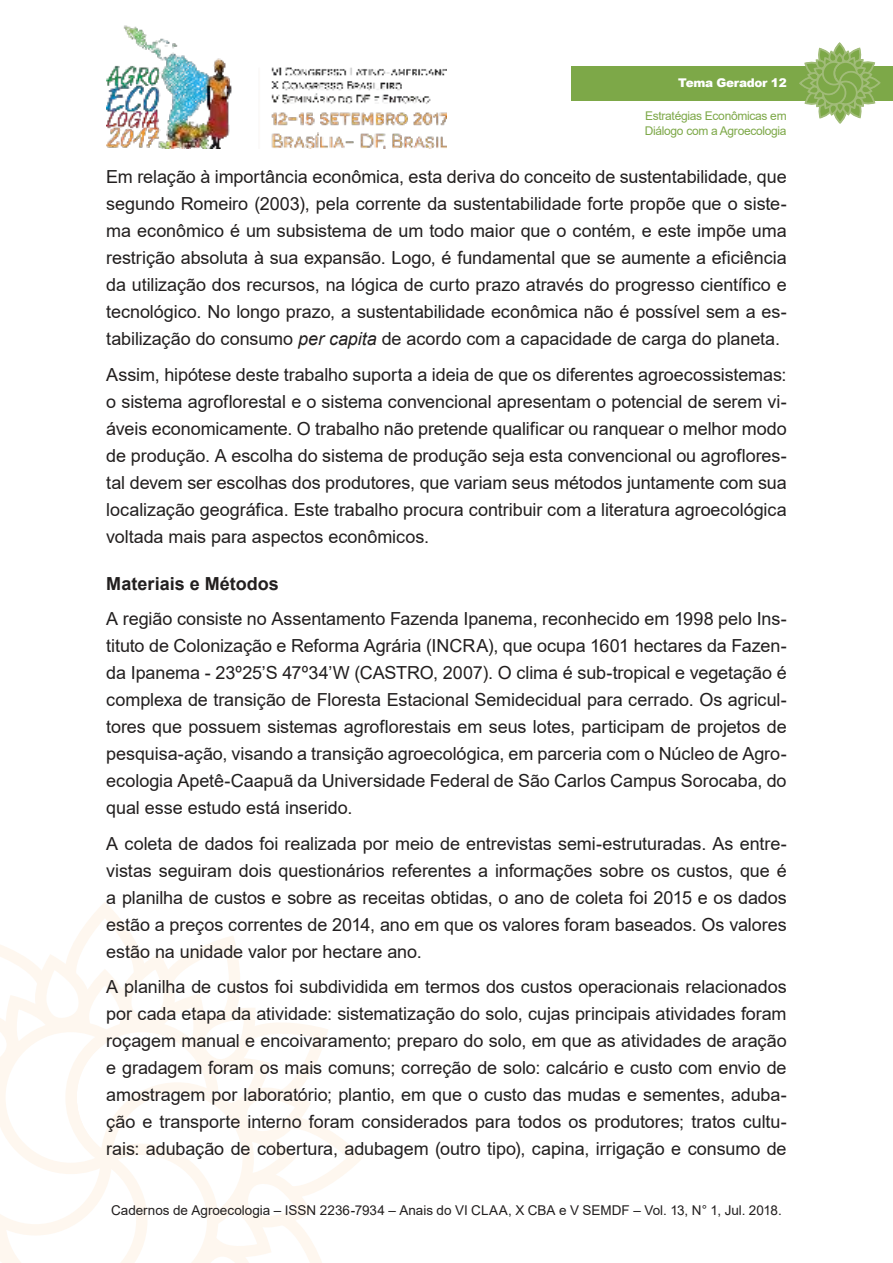
<style>
.page{position:relative;width:893px;height:1263px;background:#fff}
.page>*{position:absolute;margin:0;border:0;box-sizing:border-box;transform-origin:0 0}
.t1{font:18px/27px "Arial";letter-spacing:-.005em;color:#221f1f;text-align:justify}
.t2{font:700 18px "Arial";color:#221f1f}
.t3{font:13.5px "Arial";color:#221f1f}
.t4{font:12px/14.4px "Arial";letter-spacing:-.025em;color:#7da848}
.t5{font:900 12px "Arial";letter-spacing:-.025em;color:#fff}
.s1{font-style:italic}
</style>
<div class="page">
<img style="left:106px;top:25px;width:340px;height:124px">
<svg style="left:0;top:910px;width:363px;height:353px"></svg>
<div style="left:571px;top:66px;width:322px;height:34px;background:#7da848"></div>
<svg style="left:798px;top:43px;width:83px;height:81px"></svg>
<p class="t5" style="left:678px;top:76px;width:110px">Tema Gerador 12</p>
<p class="t4" style="left:645px;top:110px;width:143px">Estratégias Econômicas em<br>Diálogo com a Agroecologia</p>
<p class="t1" style="left:106px;top:165px;width:682px">Em relação à importância econômica, esta deriva do conceito de sustentabilidade, que segundo Romeiro (2003), pela corrente da sustentabilidade forte propõe que o siste&shy;ma econômico é um subsistema de um todo maior que o contém, e este impõe uma restrição absoluta à sua expansão. Logo, é fundamental que se aumente a eficiência da utilização dos recursos, na lógica de curto prazo através do progresso científico e tecnológico. No longo prazo, a sustentabilidade econômica não é possível sem a es&shy;tabilização do consumo <span class="s1">per capita</span> de acordo com a capacidade de carga do planeta.</p>
<p class="t1" style="left:106px;top:362px;width:682px">Assim, hipótese deste trabalho suporta a ideia de que os diferentes agroecossistemas: o sistema agroflorestal e o sistema convencional apresentam o potencial de serem vi&shy;áveis economicamente. O trabalho não pretende qualificar ou ranquear o melhor modo de produção. A escolha do sistema de produção seja esta convencional ou agroflores&shy;tal devem ser escolhas dos produtores, que variam seus métodos juntamente com sua localização geográfica. Este trabalho procura contribuir com a literatura agroecológica voltada mais para aspectos econômicos.</p>
<p class="t2" style="left:106px;top:577px;width:174px">Materiais e Métodos</p>
<p class="t1" style="left:106px;top:607px;width:682px">A região consiste no Assentamento Fazenda Ipanema, reconhecido em 1998 pelo Ins&shy;tituto de Colonização e Reforma Agrária (INCRA), que ocupa 1601 hectares da Fazen&shy;da Ipanema - 23º25’S 47º34’W (CASTRO, 2007). O clima é sub-tropical e vegetação é complexa de transição de Floresta Estacional Semidecidual para cerrado. Os agricul&shy;tores que possuem sistemas agroflorestais em seus lotes, participam de projetos de pesquisa-ação, visando a transição agroecológica, em parceria com o Núcleo de Agro&shy;ecologia Apetê-Caapuã da Universidade Federal de São Carlos Campus Sorocaba, do qual esse estudo está inserido.</p>
<p class="t1" style="left:106px;top:831px;width:682px">A coleta de dados foi realizada por meio de entrevistas semi-estruturadas. As entre&shy;vistas seguiram dois questionários referentes a informações sobre os custos, que é a planilha de custos e sobre as receitas obtidas, o ano de coleta foi 2015 e os dados estão a preços correntes de 2014, ano em que os valores foram baseados. Os valores estão na unidade valor por hectare ano.</p>
<p class="t1" style="left:106px;top:975px;width:682px">A planilha de custos foi subdividida em termos dos custos operacionais relacionados por cada etapa da atividade: sistematização do solo, cujas principais atividades foram roçagem manual e encoivaramento; preparo do solo, em que as atividades de aração e gradagem foram os mais comuns; correção de solo: calcário e custo com envio de amostragem por laboratório; plantio, em que o custo das mudas e sementes, aduba&shy;ção e transporte interno foram considerados para todos os produtores; tratos cultu&shy;rais: adubação de cobertura, adubagem (outro tipo), capina, irrigação e consumo de</p>
<p class="t3" style="left:111px;top:1204px;width:672px">Cadernos de Agroecologia – ISSN 2236-7934 – Anais do VI CLAA, X CBA e V SEMDF – Vol. 13, N° 1, Jul. 2018.</p>
</div>
